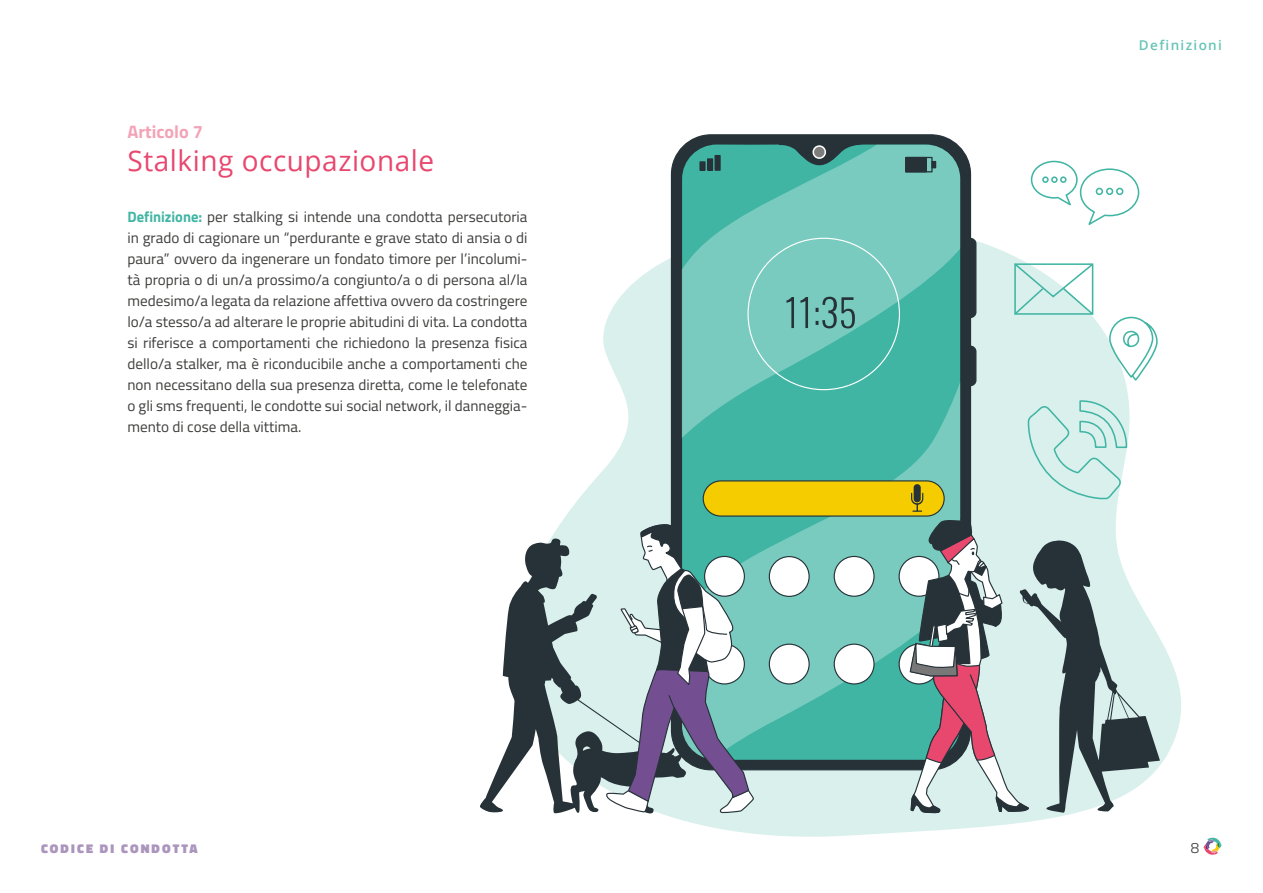
<style>
.page{position:relative;width:1263px;height:893px;background:#fff}
.page>*{position:absolute;margin:0;border:0;box-sizing:border-box;transform-origin:0 0}
.Titoli_interni_testo_1_1{font:28.5px "Open Sans";letter-spacing:.02em;color:#e8476e}
.Titoletti_secondari_50{font:700 18px "Titillium Web";color:#f4a3b7}
.Testo{font:15px/21px "Titillium Web";color:#3c3c3b;text-align:justify}
.t1{font:300 15px "Titillium Web";color:#3c3c3b}
.t2{font:600 13.5px "Open Sans";letter-spacing:.1em;color:#66c4b6}
.t3{font:900 12.75px "Titillium Web";letter-spacing:.17em;color:#ab95bd}
.s1{font-weight:700;color:#40b5a3}
</style>
<div class="page">
<svg style="left:552px;top:223px;width:629px;height:614px"></svg>
<div style="left:671px;top:135px;width:299px;height:635px;background:#263238;border-radius:40px"></div>
<svg style="left:682px;top:145px;width:278px;height:237px;background:#65c1b3"></svg>
<svg style="left:682px;top:382px;width:278px;height:377px;background:#55bdad"></svg>
<div style="left:813px;top:146px;width:12px;height:12px;background:#7d7d7d;border-radius:50%"></div>
<div style="left:812px;top:145px;width:14px;height:14px;border:2px solid #fff;border-radius:50%"></div>
<svg style="left:970px;top:237px;width:7px;height:82px"></svg>
<svg style="left:970px;top:345px;width:7px;height:42px"></svg>
<div style="left:703px;top:481px;width:241px;height:35px;background:#f5cc00;border-radius:18px"></div>
<div style="left:703px;top:480px;width:242px;height:37px;border:1px solid #263238;border-radius:18px"></div>
<div style="left:769px;top:557px;width:40px;height:39px;background:#fff;border-radius:50%"></div>
<div style="left:769px;top:556px;width:41px;height:41px;border:1px solid #263238;border-radius:50%"></div>
<div style="left:834px;top:556px;width:40px;height:40px;background:#fff;border-radius:50%"></div>
<div style="left:834px;top:556px;width:40px;height:41px;border:1px solid #263238;border-radius:50%"></div>
<svg style="left:899px;top:556px;width:40px;height:40px"></svg>
<div style="left:898px;top:556px;width:41px;height:41px;border:1px solid #263238;border-radius:50%"></div>
<div style="left:769px;top:644px;width:40px;height:40px;background:#fff;border-radius:50%"></div>
<div style="left:769px;top:644px;width:41px;height:40px;border:1px solid #263238;border-radius:50%"></div>
<div style="left:834px;top:644px;width:40px;height:40px;background:#fff;border-radius:50%"></div>
<div style="left:834px;top:644px;width:40px;height:40px;border:1px solid #263238;border-radius:50%"></div>
<svg style="left:899px;top:644px;width:40px;height:40px"></svg>
<div style="left:898px;top:644px;width:41px;height:40px;border:1px solid #263238;border-radius:50%"></div>
<svg style="left:786px;top:297px;width:8px;height:31px"></svg>
<svg style="left:800px;top:297px;width:8px;height:31px"></svg>
<svg style="left:815px;top:297px;width:40px;height:31px"></svg>
<div style="left:905px;top:157px;width:28px;height:15px;border:1px solid #263238"></div>
<div style="left:906px;top:157px;width:20px;height:15px;background:#263238"></div>
<svg style="left:931px;top:161px;width:5px;height:7px"></svg>
<div style="left:700px;top:162px;width:5px;height:8px;background:#263238"></div>
<div style="left:699px;top:161px;width:7px;height:10px;border:1px solid #263238"></div>
<hr style="left:708px;top:159px;width:4px;height:11px;background:#263238">
<div style="left:707px;top:158px;width:6px;height:13px;border:1px solid #263238"></div>
<div style="left:715px;top:156px;width:5px;height:14px;background:#263238"></div>
<div style="left:714px;top:155px;width:7px;height:16px;border:1px solid #263238"></div>
<svg style="left:480px;top:537px;width:124px;height:276px"></svg>
<svg style="left:604px;top:523px;width:151px;height:291px;background:#98afb6"></svg>
<svg style="left:1013px;top:262px;width:82px;height:54px"></svg>
<svg style="left:1030px;top:160px;width:110px;height:68px"></svg>
<div style="left:1042px;top:176px;width:7px;height:7px;border:2px solid #40b5a3;border-radius:50%"></div>
<div style="left:1051px;top:176px;width:7px;height:7px;border:2px solid #40b5a3;border-radius:50%"></div>
<div style="left:1060px;top:176px;width:6px;height:7px;border:2px solid #40b5a3;border-radius:50%"></div>
<svg style="left:1108px;top:316px;width:50px;height:65px"></svg>
<svg style="left:908px;top:400px;width:252px;height:414px"></svg>
<svg style="left:1203px;top:838px;width:19px;height:17px"></svg>
<p class="Titoletti_secondari_50" style="left:127px;top:118px;width:77px">Articolo 7</p>
<p class="Titoli_interni_testo_1_1" style="left:127px;top:141px;width:308px">Stalking occupazionale</p>
<p class="Testo" style="left:127px;top:206px;width:402px"><span class="s1">Definizione:</span> per stalking si intende una condotta persecutoria in grado di cagionare un “perdurante e grave stato di ansia o di paura” ovvero da ingenerare un fondato timore per l’incolumi&shy;tà propria o di un/a prossimo/a congiunto/a o di persona al/la medesimo/a legata da relazione affettiva ovvero da costringere lo/a stesso/a ad alterare le proprie abitudini di vita. La condotta si riferisce a comportamenti che richiedono la presenza fisica dello/a stalker, ma è riconducibile anche a comportamenti che non necessitano della sua presenza diretta, come le telefonate o gli sms frequenti, le condotte sui social network, il danneggia&shy;mento di cose della vittima.</p>
<p class="t3" style="left:41px;top:839px;width:158px">CODICE DI CONDOTTA</p>
<p class="t2" style="left:1139px;top:36px;width:84px">Definizioni</p>
<p class="t1" style="left:1191px;top:837px;width:10px">8</p>
</div>
